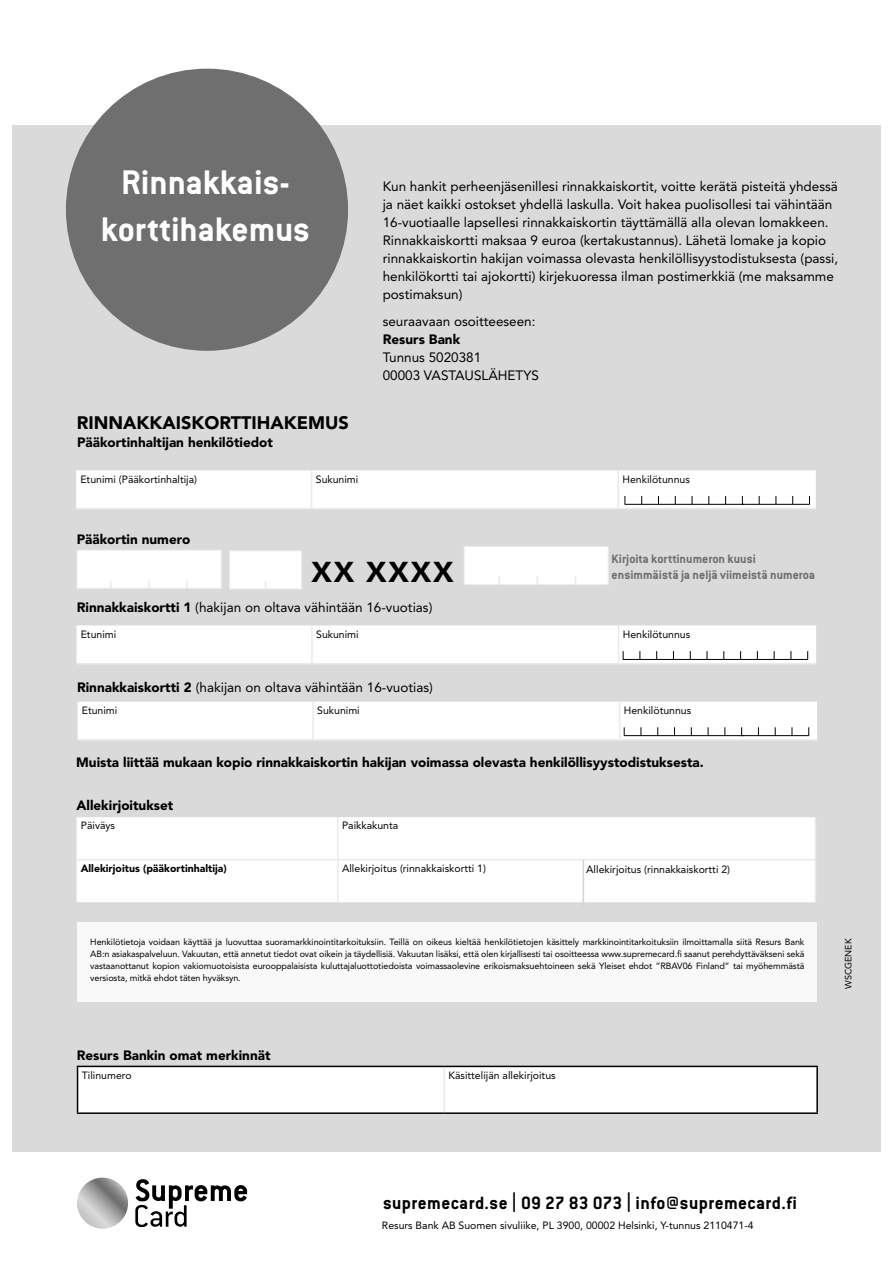
<style>
.page{position:relative;width:893px;height:1263px;background:#fff}
.page>*{position:absolute;margin:0;border:0;box-sizing:border-box;transform-origin:0 0}
.t1{font:700 37.5px/46.5px "Conduit ITC Std";color:#fff;text-align:center}
.t2{font:900 28.5px "Avenir LT Std";letter-spacing:.06em;color:#000}
.t3{font:700 19.5px "Conduit ITC Std";letter-spacing:.02em;color:#000}
.t4{font:900 18px "Avenir LT Std";color:#000}
.t5{font:13.5px/18px "Avenir LT Std";color:#000}
.t6{font:900 13.5px "Avenir LT Std";color:#000}
.t7{font:700 13.5px/16.2px "Conduit ITC Std";color:#706f6f}
.t8{font:10.5px "Avenir LT Std";color:#000}
.t9{font:900 10.5px "Avenir LT Std";color:#000}
.t10{font:9px/12px "Avenir LT Std";letter-spacing:-.01em;color:#000;text-align:justify}
.s1{font-weight:900}
</style>
<div class="page">
<div style="left:12px;top:125px;width:869px;height:1027px;background:#dadada"></div>
<div style="left:67px;top:69px;width:280px;height:281px;background:#706f6f;border-radius:50%"></div>
<hr style="left:78px;top:739px;width:235px;height:2px;background:#ece9e9">
<hr style="left:313px;top:739px;width:307px;height:2px;background:#ece9e9">
<hr style="left:620px;top:739px;width:197px;height:2px;background:#ece9e9">
<div style="left:78px;top:922px;width:739px;height:80px;background:#f9f9f9"></div>
<div style="left:77px;top:817px;width:738px;height:85px;background:#fff"></div>
<hr style="left:337px;top:817px;width:2px;height:42px;background:#ece9e9">
<hr style="left:815px;top:817px;width:1px;height:42px;background:#ece9e9">
<hr style="left:77px;top:859px;width:261px;height:1px;background:#ece9e9">
<hr style="left:338px;top:859px;width:478px;height:1px;background:#ece9e9">
<hr style="left:337px;top:860px;width:2px;height:42px;background:#ece9e9">
<hr style="left:815px;top:860px;width:1px;height:42px;background:#ece9e9">
<div style="left:77px;top:550px;width:144px;height:38px;background:#fff;border:1px solid #ece9e9"></div>
<svg style="left:148px;top:581px;width:2px;height:8px"></svg>
<svg style="left:186px;top:581px;width:2px;height:8px"></svg>
<div style="left:464px;top:546px;width:144px;height:39px;background:#fff;border:1px solid #ece9e9"></div>
<svg style="left:498px;top:577px;width:2px;height:8px"></svg>
<div style="left:229px;top:550px;width:73px;height:39px;background:#fff;border:1px solid #ece9e9"></div>
<div style="left:78px;top:1067px;width:738px;height:45px;background:#fff"></div>
<hr style="left:443px;top:1067px;width:2px;height:45px;background:#ece9e9">
<hr style="left:77px;top:1066px;width:367px;height:1px;background:#000">
<hr style="left:77px;top:1067px;width:1px;height:45px;background:#000">
<hr style="left:444px;top:1066px;width:374px;height:1px;background:#000">
<hr style="left:816px;top:1067px;width:2px;height:45px;background:#000">
<hr style="left:77px;top:1112px;width:367px;height:2px;background:#000">
<hr style="left:444px;top:1112px;width:374px;height:2px;background:#000">
<svg style="left:135px;top:1179px;width:112px;height:48px"></svg>
<svg style="left:77px;top:1177px;width:51px;height:52px;background:#ababab"></svg>
<hr style="left:583px;top:860px;width:1px;height:47px;background:#d8d4d3">
<svg style="left:76px;top:470px;width:740px;height:39px;background:#fcfbfb"></svg>
<hr style="left:742px;top:504px;width:68px;height:1px;background:#000">
<svg style="left:76px;top:625px;width:740px;height:39px;background:#fbfbfb"></svg>
<hr style="left:740px;top:659px;width:68px;height:1px;background:#000">
<div style="left:78px;top:702px;width:739px;height:37px;background:#fff"></div>
<hr style="left:741px;top:735px;width:68px;height:1px;background:#000">
<h1 class="t1" style="left:101px;top:158px;width:211px">Rinnakkais&shy;korttihakemus</h1>
<h3 class="t4" style="left:77px;top:411px;width:273px">RINNAKKAISKORTTIHAKEMUS</h3>
<p class="t6" style="left:77px;top:434px;width:198px">Pääkortinhaltijan henkilötiedot</p>
<p class="t5" style="left:383px;top:178px;width:457px">Kun hankit perheenjäsenillesi rinnakkaiskortit, voitte kerätä pisteitä yhdessä ja näet kaikki ostokset yhdellä laskulla. Voit hakea puolisollesi tai vähintään 16-vuotiaalle lapsellesi rinnakkaiskortin täyttämällä alla olevan lomakkeen.<br>Rinnakkaiskortti maksaa 9 euroa (kertakustannus). Lähetä lomake ja kopio rinnakkaiskortin hakijan voimassa olevasta henkilöllisyystodistuksesta (passi, henkilökortti tai ajokortti) kirjekuoressa ilman postimerkkiä (me maksamme postimaksun)</p>
<p class="t5" style="left:383px;top:312px;width:154px">seuraavaan osoitteeseen:</p>
<p class="t6" style="left:383px;top:331px;width:79px">Resurs Bank</p>
<p class="t5" style="left:383px;top:348px;width:158px">Tunnus 5020381<br>00003 VASTAUSLÄHETYS</p>
<p class="t8" style="left:80px;top:473px;width:118px">Etunimi (Pääkortinhaltija)</p>
<p class="t8" style="left:316px;top:473px;width:44px">Sukunimi</p>
<p class="t8" style="left:622px;top:473px;width:69px">Henkilötunnus</p>
<p class="t6" style="left:77px;top:531px;width:115px">Pääkortin numero</p>
<h2 class="t2" style="left:312px;top:555px;width:144px">XX XXXX</h2>
<p class="t7" style="left:612px;top:550px;width:205px">Kirjoita korttinumeron kuusi ensimmäistä ja neljä viimeistä numeroa</p>
<p class="t5" style="left:77px;top:599px;width:357px"><span class="s1">Rinnakkaiskortti 1</span> (hakijan on oltava vähintään 16-vuotias)</p>
<p class="t8" style="left:81px;top:628px;width:37px">Etunimi</p>
<p class="t8" style="left:316px;top:628px;width:44px">Sukunimi</p>
<p class="t8" style="left:623px;top:628px;width:69px">Henkilötunnus</p>
<p class="t5" style="left:77px;top:678px;width:357px"><span class="s1">Rinnakkaiskortti 2</span> (hakijan on oltava vähintään 16-vuotias)</p>
<p class="t8" style="left:82px;top:704px;width:37px">Etunimi</p>
<p class="t8" style="left:317px;top:704px;width:44px">Sukunimi</p>
<p class="t8" style="left:624px;top:704px;width:69px">Henkilötunnus</p>
<p class="t6" style="left:76px;top:754px;width:629px">Muista liittää mukaan kopio rinnakkaiskortin hakijan voimassa olevasta henkilöllisyystodistuksesta.</p>
<p class="t6" style="left:77px;top:797px;width:98px">Allekirjoitukset</p>
<p class="t8" style="left:81px;top:820px;width:36px">Päiväys</p>
<p class="t8" style="left:342px;top:820px;width:58px">Paikkakunta</p>
<p class="t9" style="left:81px;top:862px;width:148px">Allekirjoitus (pääkortinhaltija)</p>
<p class="t8" style="left:342px;top:862px;width:145px">Allekirjoitus (rinnakkaiskortti 1)</p>
<p class="t8" style="left:586px;top:863px;width:145px">Allekirjoitus (rinnakkaiskortti 2)</p>
<p class="t10" style="left:90px;top:936px;width:716px">Henkilötietoja voidaan käyttää ja luovuttaa suoramarkkinointitarkoituksiin. Teillä on oikeus kieltää henkilötietojen käsittely markkinointitarkoituksiin ilmoittamalla siitä Resurs Bank AB:n asiakaspalveluun. Vakuutan, että annetut tiedot ovat oikein ja täydellisiä. Vakuutan lisäksi, että olen kirjallisesti tai osoitteessa www.supremecard.fi saanut perehdyttäväkseni sekä vastaanottanut kopion vakiomuotoisista eurooppalaisista kuluttajaluottotiedoista voimassaolevine erikoismaksuehtoineen sekä Yleiset ehdot ”RBAV06 Finland” tai myöhemmästä versiosta, mitkä ehdot täten hyväksyn.</p>
<p class="t6" style="left:77px;top:1047px;width:195px">Resurs Bankin omat merkinnät</p>
<p class="t8" style="left:82px;top:1069px;width:51px">Tilinumero</p>
<p class="t8" style="left:448px;top:1069px;width:109px">Käsittelijän allekirjoitus</p>
<p class="t10" style="left:842px;top:989px;width:52px;rotate:-90deg">WSCGENEK</p>
<h3 class="t3" style="left:383px;top:1191px;width:415px">supremecard.se | 09 27 83 073 | info@supremecard.fi</h3>
<p class="t8" style="left:382px;top:1219px;width:373px">Resurs Bank AB Suomen sivuliike, PL 3900, 00002 Helsinki, Y-tunnus 2110471-4</p>
</div>
